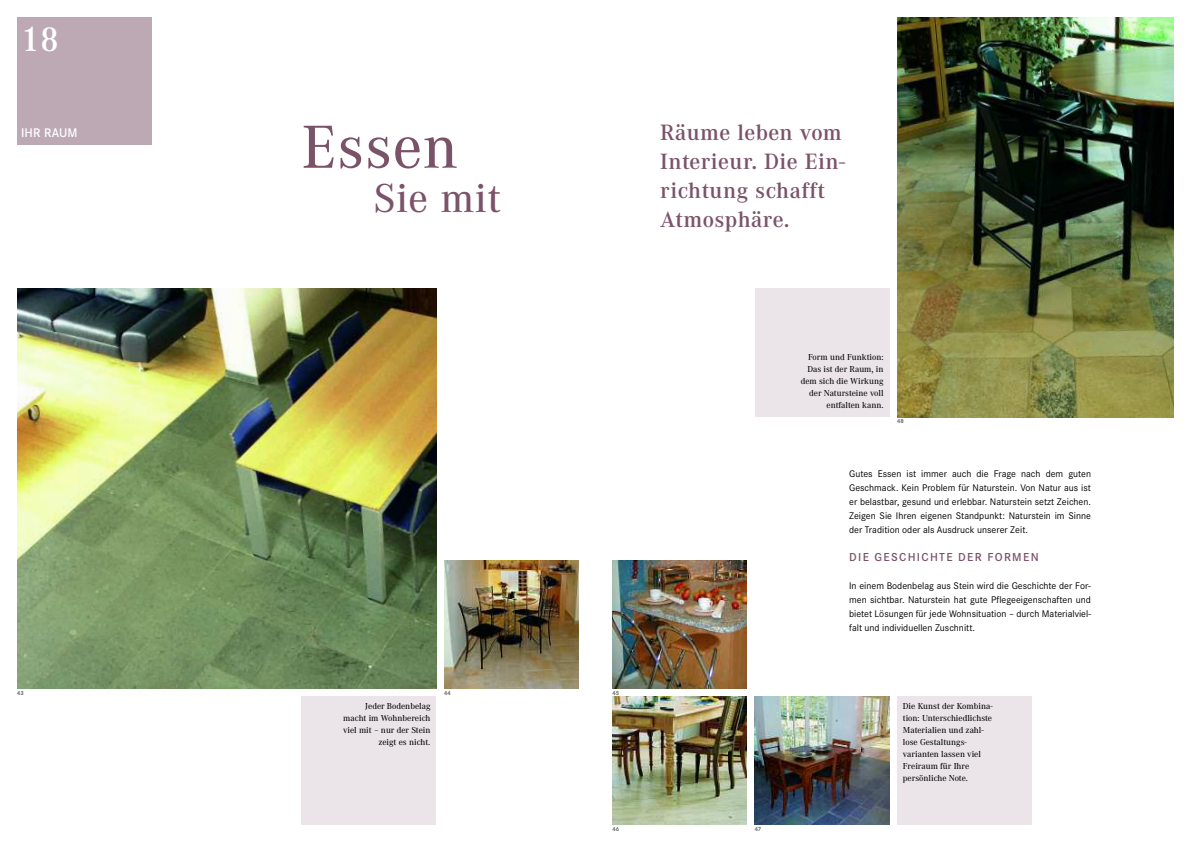
<style>
.page{position:relative;width:1191px;height:842px;background:#fff}
.page>*{position:absolute;margin:0;border:0;box-sizing:border-box;transform-origin:0 0}
.t1{font:500 63px "Corporate A";letter-spacing:.01em;color:#7b5369}
.t2{font:500 42px "Corporate A";letter-spacing:.01em;color:#7b5369}
.t3{font:600 36px "Corporate A";color:#fff}
.t4{font:600 23px/29px "Corporate A";letter-spacing:.015em;color:#7b5369}
.t5{font:600 13px "Corporate S";letter-spacing:.01em;color:#fff}
.t6{font:600 12px "Corporate S";letter-spacing:.11em;color:#7b5369}
.t7{font:10px/14px "Corporate S";color:#000;text-align:justify}
.t8{font:500 9px/12px "Corporate A";color:#000;text-align:right}
.t9{font:700 6px "Corporate S";color:#666}
</style>
<div class="page">
<div style="left:17px;top:17px;width:134px;height:128px;background:#bda9b4"></div>
<img style="left:897px;top:17px;width:277px;height:400px">
<img style="left:444px;top:561px;width:134px;height:128px">
<img style="left:612px;top:561px;width:135px;height:128px">
<img style="left:755px;top:697px;width:134px;height:128px">
<img style="left:612px;top:697px;width:135px;height:128px">
<img style="left:17px;top:289px;width:419px;height:400px">
<div style="left:302px;top:697px;width:134px;height:128px;background:#ebe5e9"></div>
<div style="left:897px;top:697px;width:134px;height:128px;background:#ebe5e9"></div>
<div style="left:755px;top:289px;width:134px;height:128px;background:#ebe5e9"></div>
<h3 class="t3" style="left:21px;top:18px;width:40px">18</h3>
<h3 class="t5" style="left:21px;top:125px;width:58px">IHR RAUM</h3>
<h1 class="t1" style="left:302px;top:109px;width:158px">Essen</h1>
<h2 class="t2" style="left:373px;top:173px;width:129px">Sie mit</h2>
<h3 class="t4" style="left:660px;top:118px;width:187px">Räume leben vom<br>Interieur. Die Ein&shy;richtung schafft<br>Atmosphäre.</h3>
<p class="t9" style="left:17px;top:689px;width:8px">43</p>
<p class="t9" style="left:444px;top:689px;width:8px">44</p>
<p class="t9" style="left:612px;top:689px;width:8px">45</p>
<p class="t8" style="left:800px;top:351px;width:84px">Form und Funktion:<br>Das ist der Raum, in dem sich die Wirkung der Natursteine voll entfalten kann.</p>
<p class="t9" style="left:897px;top:417px;width:8px">48</p>
<p class="t7" style="left:849px;top:467px;width:243px">Gutes Essen ist immer auch die Frage nach dem guten Geschmack. Kein Problem für Naturstein. Von Natur aus ist er belastbar, gesund und erlebbar. Naturstein setzt Zeichen.<br>Zeigen Sie Ihren eigenen Standpunkt: Naturstein im Sinne der Tradition oder als Ausdruck unserer Zeit.</p>
<p class="t6" style="left:849px;top:550px;width:191px">DIE GESCHICHTE DER FORMEN</p>
<p class="t7" style="left:849px;top:579px;width:243px">In einem Bodenbelag aus Stein wird die Geschichte der For&shy;men sichtbar. Naturstein hat gute Pflegeeigenschaften und bietet Lösungen für jede Wohnsituation – durch Materialviel&shy;falt und individuellen Zuschnitt.</p>
<p class="t8" style="left:343px;top:699px;width:89px">Jeder Bodenbelag macht im Wohnbereich viel mit – nur der Stein zeigt es nicht.</p>
<p class="t8" style="left:903px;top:699px;width:91px;text-align:left">Die Kunst der Kombina&shy;tion: Unterschiedlichste<br>Materialien und zahl&shy;lose Gestaltungs&shy;varianten lassen viel<br>Freiraum für Ihre persönliche Note.</p>
<p class="t9" style="left:612px;top:825px;width:8px">46</p>
<p class="t9" style="left:755px;top:825px;width:8px">47</p>
</div>
